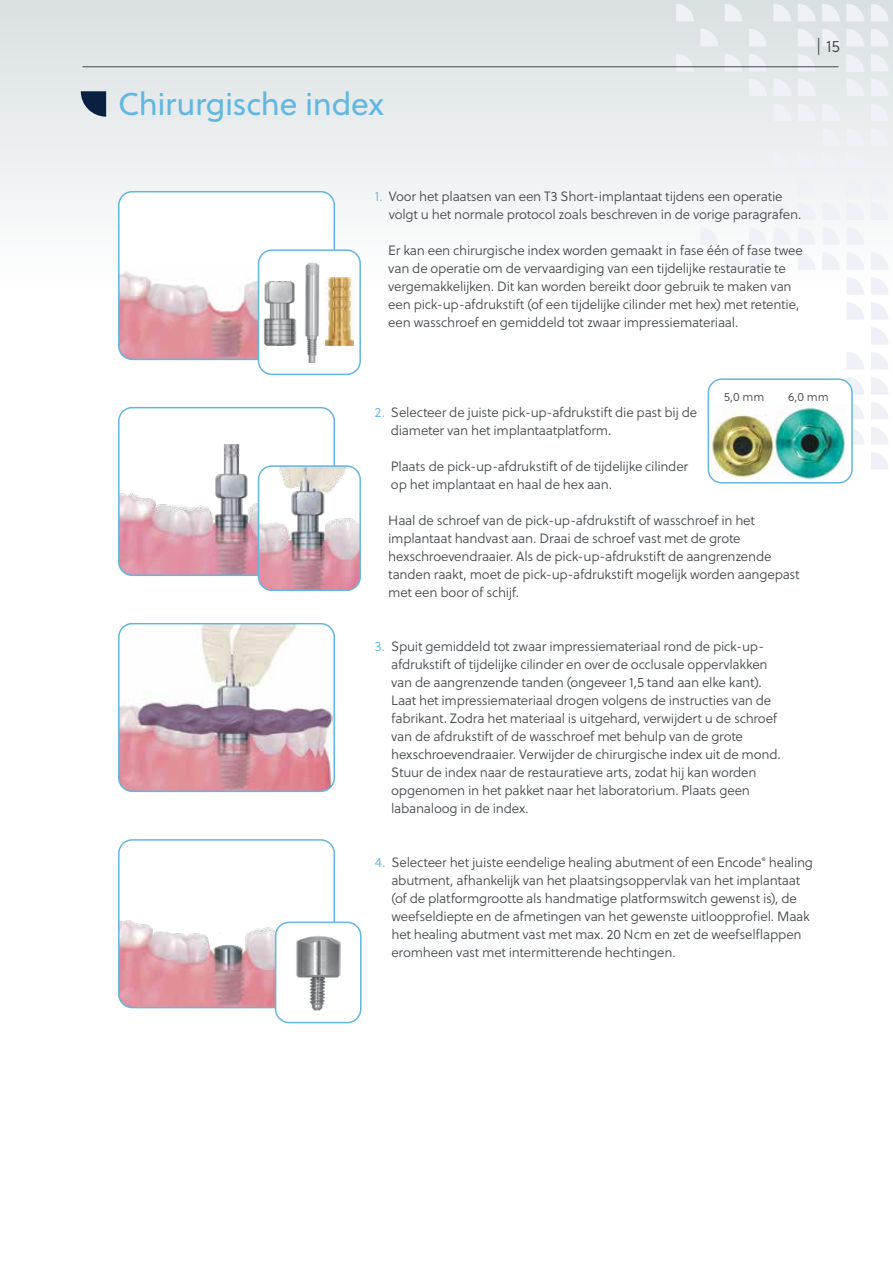
<style>
.page{position:relative;width:893px;height:1263px;background:#fff}
.page>*{position:absolute;margin:0;border:0;box-sizing:border-box;transform-origin:0 0}
.t1{font:31.5px "Soleil";letter-spacing:-.015em;color:#61b6e2}
.t2{font:16.5px "Soleil Lt";color:#414649}
.t3{font:13.5px/18px "Soleil Lt";letter-spacing:-.015em;color:#414649}
.t4{font:12px "Soleil Lt";color:#414649}
.s1{color:#61b6e2}
</style>
<div class="page">
<div style="left:0;top:0;width:893px;height:585px;background:linear-gradient(to bottom,#e1e6e8,#fff)"></div>
<svg style="left:871px;top:202px;width:18px;height:18px"></svg>
<svg style="left:822px;top:202px;width:18px;height:18px"></svg>
<svg style="left:846px;top:202px;width:18px;height:18px"></svg>
<svg style="left:773px;top:202px;width:18px;height:18px"></svg>
<svg style="left:798px;top:202px;width:17px;height:18px"></svg>
<svg style="left:725px;top:202px;width:17px;height:18px"></svg>
<svg style="left:749px;top:202px;width:18px;height:18px"></svg>
<svg style="left:822px;top:227px;width:18px;height:18px"></svg>
<svg style="left:846px;top:227px;width:18px;height:18px"></svg>
<svg style="left:773px;top:227px;width:18px;height:18px"></svg>
<svg style="left:798px;top:227px;width:17px;height:18px"></svg>
<svg style="left:749px;top:227px;width:18px;height:18px"></svg>
<svg style="left:871px;top:252px;width:18px;height:18px"></svg>
<svg style="left:822px;top:252px;width:18px;height:18px"></svg>
<svg style="left:846px;top:252px;width:18px;height:18px"></svg>
<svg style="left:798px;top:252px;width:17px;height:18px"></svg>
<svg style="left:725px;top:252px;width:17px;height:18px"></svg>
<svg style="left:749px;top:252px;width:18px;height:18px"></svg>
<svg style="left:871px;top:277px;width:18px;height:18px"></svg>
<svg style="left:846px;top:277px;width:18px;height:18px"></svg>
<svg style="left:871px;top:302px;width:18px;height:18px"></svg>
<svg style="left:846px;top:302px;width:18px;height:18px"></svg>
<svg style="left:871px;top:327px;width:18px;height:18px"></svg>
<svg style="left:871px;top:352px;width:18px;height:18px"></svg>
<svg style="left:846px;top:352px;width:18px;height:18px"></svg>
<svg style="left:871px;top:377px;width:18px;height:18px"></svg>
<svg style="left:846px;top:377px;width:18px;height:18px"></svg>
<svg style="left:871px;top:402px;width:18px;height:17px"></svg>
<svg style="left:853px;top:402px;width:11px;height:17px"></svg>
<svg style="left:871px;top:427px;width:18px;height:17px"></svg>
<svg style="left:853px;top:427px;width:11px;height:17px"></svg>
<svg style="left:871px;top:452px;width:18px;height:17px"></svg>
<svg style="left:700px;top:227px;width:18px;height:18px"></svg>
<svg style="left:871px;top:4px;width:18px;height:17px"></svg>
<svg style="left:822px;top:4px;width:18px;height:17px"></svg>
<svg style="left:846px;top:4px;width:18px;height:17px"></svg>
<svg style="left:773px;top:4px;width:18px;height:17px"></svg>
<svg style="left:798px;top:4px;width:17px;height:17px"></svg>
<svg style="left:725px;top:4px;width:17px;height:17px"></svg>
<svg style="left:871px;top:29px;width:18px;height:17px"></svg>
<svg style="left:822px;top:29px;width:18px;height:17px"></svg>
<svg style="left:846px;top:29px;width:18px;height:17px"></svg>
<svg style="left:749px;top:29px;width:18px;height:17px"></svg>
<svg style="left:871px;top:54px;width:18px;height:17px"></svg>
<svg style="left:725px;top:54px;width:17px;height:17px"></svg>
<svg style="left:749px;top:54px;width:18px;height:17px"></svg>
<svg style="left:871px;top:79px;width:18px;height:17px"></svg>
<svg style="left:846px;top:79px;width:18px;height:17px"></svg>
<svg style="left:773px;top:79px;width:18px;height:17px"></svg>
<svg style="left:798px;top:79px;width:17px;height:17px"></svg>
<svg style="left:749px;top:79px;width:18px;height:17px"></svg>
<svg style="left:871px;top:104px;width:18px;height:17px"></svg>
<svg style="left:822px;top:104px;width:18px;height:17px"></svg>
<svg style="left:773px;top:104px;width:18px;height:17px"></svg>
<svg style="left:798px;top:104px;width:17px;height:17px"></svg>
<svg style="left:871px;top:129px;width:18px;height:17px"></svg>
<svg style="left:822px;top:129px;width:18px;height:17px"></svg>
<svg style="left:846px;top:129px;width:18px;height:17px"></svg>
<svg style="left:822px;top:153px;width:18px;height:18px"></svg>
<svg style="left:846px;top:153px;width:18px;height:18px"></svg>
<svg style="left:773px;top:153px;width:18px;height:18px"></svg>
<svg style="left:798px;top:153px;width:17px;height:18px"></svg>
<svg style="left:871px;top:178px;width:18px;height:18px"></svg>
<svg style="left:846px;top:178px;width:18px;height:18px"></svg>
<svg style="left:798px;top:178px;width:17px;height:18px"></svg>
<svg style="left:676px;top:4px;width:18px;height:17px"></svg>
<svg style="left:700px;top:29px;width:18px;height:17px"></svg>
<svg style="left:676px;top:54px;width:18px;height:17px"></svg>
<svg style="left:798px;top:29px;width:17px;height:17px"></svg>
<svg style="left:798px;top:54px;width:17px;height:17px"></svg>
<svg style="left:846px;top:54px;width:18px;height:18px"></svg>
<hr style="left:82px;top:67px;width:756px;height:1px;background:#414649">
<img style="left:120px;top:625px;width:212px;height:165px">
<div style="left:118px;top:623px;width:217px;height:169px;border:2px solid #61b6e2;border-radius:14px"></div>
<div style="left:119px;top:408px;width:215px;height:167px;background:#fff;border-radius:14px"></div>
<img style="left:119px;top:444px;width:140px;height:131px">
<div style="left:118px;top:407px;width:217px;height:169px;border:2px solid #61b6e2;border-radius:14px"></div>
<img style="left:259px;top:466px;width:101px;height:123px">
<div style="left:258px;top:465px;width:103px;height:126px;border:2px solid #61b6e2;border-radius:14px"></div>
<div style="left:119px;top:192px;width:215px;height:167px;background:#fff;border-radius:14px"></div>
<img style="left:119px;top:271px;width:139px;height:88px">
<div style="left:118px;top:191px;width:217px;height:169px;border:2px solid #61b6e2;border-radius:14px"></div>
<div style="left:259px;top:250px;width:101px;height:124px;background:#fff;border-radius:14px"></div>
<div style="left:258px;top:249px;width:103px;height:126px;border:2px solid #61b6e2;border-radius:14px"></div>
<img style="left:263px;top:282px;width:34px;height:63px">
<img style="left:305px;top:263px;width:14px;height:100px">
<img style="left:326px;top:278px;width:27px;height:67px">
<img style="left:120px;top:920px;width:162px;height:87px">
<div style="left:118px;top:839px;width:217px;height:169px;border:2px solid #61b6e2;border-radius:14px"></div>
<div style="left:276px;top:922px;width:85px;height:100px;background:#fff;border-radius:14px"></div>
<img style="left:296px;top:936px;width:45px;height:74px">
<div style="left:275px;top:921px;width:86px;height:102px;border:2px solid #61b6e2;border-radius:14px"></div>
<div style="left:708px;top:379px;width:144px;height:104px;background:#fff;border-radius:14px"></div>
<img style="left:708px;top:405px;width:141px;height:78px">
<div style="left:708px;top:378px;width:145px;height:106px;border:2px solid #61b6e2;border-radius:14px"></div>
<svg style="left:81px;top:91px;width:25px;height:26px"></svg>
<h1 class="t1" style="left:118px;top:84px;width:267px">Chirurgische index</h1>
<p class="t2" style="left:816px;top:36px;width:25px">| 15</p>
<p class="t3" style="left:389px;top:188px;width:414px;text-indent:-14px"><span class="s1">1.</span> Voor het plaatsen van een T3 Short-implantaat tijdens een operatie volgt u het normale protocol zoals beschreven in de vorige paragrafen.</p>
<p class="t3" style="left:388px;top:242px;width:416px">Er kan een chirurgische index worden gemaakt in fase één of fase twee van de operatie om de vervaardiging van een tijdelijke restauratie te vergemakkelijken. Dit kan worden bereikt door gebruik te maken van een pick-up-afdrukstift (of een tijdelijke cilinder met hex) met retentie, een wasschroef en gemiddeld tot zwaar impressiemateriaal.</p>
<p class="t4" style="left:724px;top:389px;width:42px">5,0 mm</p>
<p class="t4" style="left:788px;top:389px;width:42px">6,0 mm</p>
<p class="t3" style="left:391px;top:404px;width:308px;text-indent:-16px"><span class="s1">2.</span> Selecteer de juiste pick-up-afdrukstift die past bij de diameter van het implantaatplatform.</p>
<p class="t3" style="left:391px;top:458px;width:299px">Plaats de pick-up-afdrukstift of de tijdelijke cilinder op het implantaat en haal de hex aan.</p>
<p class="t3" style="left:388px;top:512px;width:413px">Haal de schroef van de pick-up-afdrukstift of wasschroef in het implantaat handvast aan. Draai de schroef vast met de grote hexschroevendraaier. Als de pick-up-afdrukstift de aangrenzende tanden raakt, moet de pick-up-afdrukstift mogelijk worden aangepast met een boor of schijf.</p>
<p class="t3" style="left:391px;top:638px;width:391px;text-indent:-16px"><span class="s1">3.</span> Spuit gemiddeld tot zwaar impressiemateriaal rond de pick-up&shy;afdrukstift of tijdelijke cilinder en over de occlusale oppervlakken van de aangrenzende tanden (ongeveer 1,5 tand aan elke kant).<br>Laat het impressiemateriaal drogen volgens de instructies van de fabrikant. Zodra het materiaal is uitgehard, verwijdert u de schroef van de afdrukstift of de wasschroef met behulp van de grote hexschroevendraaier. Verwijder de chirurgische index uit de mond.<br>Stuur de index naar de restauratieve arts, zodat hij kan worden opgenomen in het pakket naar het laboratorium. Plaats geen labanaloog in de index.</p>
<p class="t3" style="left:391px;top:854px;width:423px;text-indent:-17px"><span class="s1">4.</span> Selecteer het juiste eendelige healing abutment of een Encode<sup>®</sup> healing abutment, afhankelijk van het plaatsingsoppervlak van het implantaat (of de platformgrootte als handmatige platformswitch gewenst is), de weefseldiepte en de afmetingen van het gewenste uitloopprofiel. Maak het healing abutment vast met max. 20 Ncm en zet de weefselflappen eromheen vast met intermitterende hechtingen.</p>
</div>
